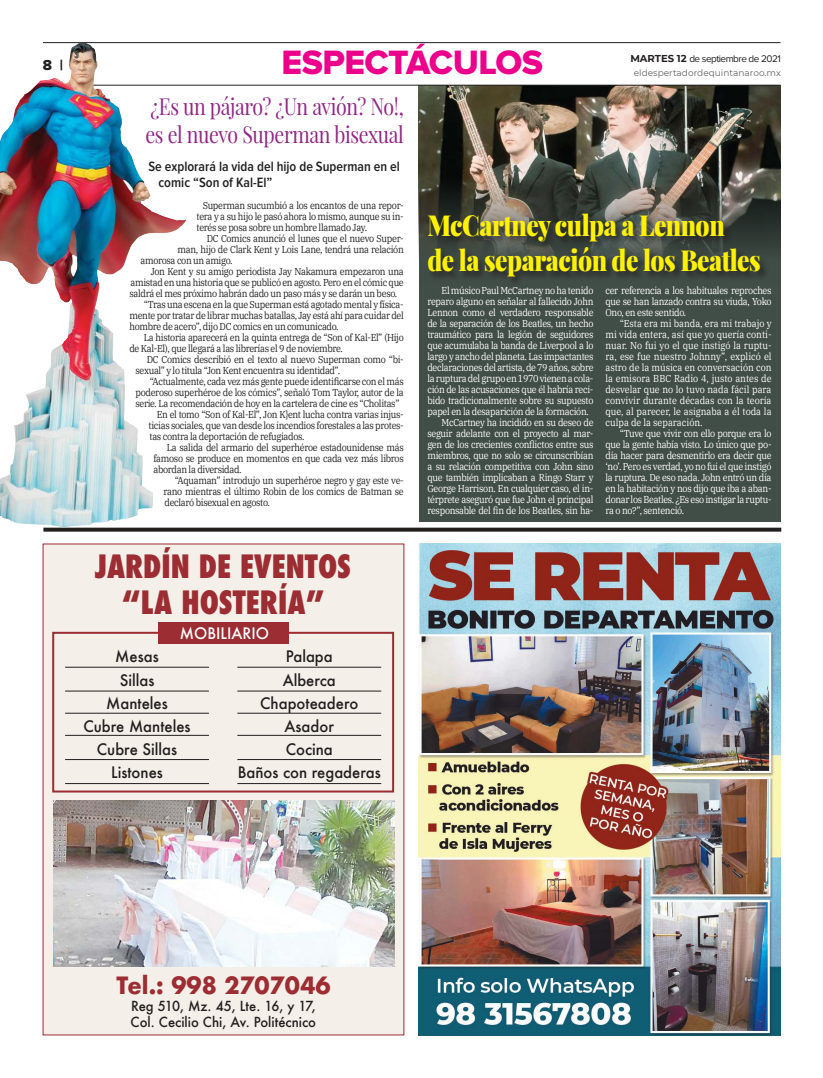
<style>
.page{position:relative;width:823px;height:1078px;background:#fff}
.page>*{position:absolute;margin:0;border:0;box-sizing:border-box;transform-origin:0 0}
.t1{font:35px "Proxima Nova Extrabld";letter-spacing:-.015em;color:#ec008b}
.t2{font:800 condensed 31.2px/36.4px "Futura";color:#9c2d32;text-align:center;scale:.96 1}
.t3{font:900 29px/35px "Playfair Display";letter-spacing:-.02em;color:#fff100;scale:.85 1}
.t4{font:700 23.2px "Futura";color:#9c2d32;scale:.96 1}
.t5{font:23px/28px "Playfair Display";letter-spacing:-.02em;color:#912784;scale:.85 1}
.t6{font:500 15.4px/23.2px "Futura";color:#221f1f;text-align:center;scale:.96 1}
.t7{font:500 15.4px "Futura";color:#fff;scale:.96 1}
.t8{font:15px "Proxima Nova Extrabld";color:#221f1f}
.t9{font:600 14px/16px "Proxima Nova Cond";color:#221f1f}
.t10{font:500 13.5px/15.6px "Futura";color:#221f1f;scale:.96 1}
.t11{font:10px/11px "IBM Plex Serif";letter-spacing:-.035em;color:#fff;text-align:justify;scale:.9 1}
.t12{font:10px/11px "IBM Plex Serif";letter-spacing:-.035em;color:#221f1f;text-align:justify;scale:.9 1}
.t13{font:10px "Proxima Nova";letter-spacing:-.05em;color:#221f1f}
.t14{font:9px "Montserrat";color:#626366}
.s1{font-family:"Montserrat";font-weight:700}
</style>
<div class="page">
<div style="left:418px;top:86px;width:362px;height:436px;background:#414d47"></div>
<img style="left:418px;top:86px;width:362px;height:197px">
<svg style="left:43px;top:527px;width:737px;height:4px;background:#454343"></svg>
<div style="left:43px;top:544px;width:360px;height:490px;background:#f5efe9"></div>
<img style="left:53px;top:800px;width:341px;height:166px">
<div style="left:52px;top:631px;width:342px;height:161px;border:2px solid #9c2d32"></div>
<div style="left:158px;top:622px;width:130px;height:21px;background:#9c2d32"></div>
<hr style="left:65px;top:666px;width:144px;height:1px;background:#221f1f">
<hr style="left:65px;top:690px;width:144px;height:1px;background:#221f1f">
<hr style="left:65px;top:712px;width:144px;height:1px;background:#221f1f">
<hr style="left:65px;top:735px;width:144px;height:1px;background:#221f1f">
<hr style="left:65px;top:759px;width:144px;height:1px;background:#221f1f">
<hr style="left:65px;top:783px;width:144px;height:1px;background:#221f1f">
<hr style="left:237px;top:666px;width:144px;height:1px;background:#221f1f">
<hr style="left:237px;top:690px;width:144px;height:1px;background:#221f1f">
<hr style="left:237px;top:712px;width:144px;height:1px;background:#221f1f">
<hr style="left:237px;top:735px;width:144px;height:1px;background:#221f1f">
<hr style="left:237px;top:759px;width:144px;height:1px;background:#221f1f">
<hr style="left:237px;top:783px;width:144px;height:1px;background:#221f1f">
<img style="left:418px;top:543px;width:362px;height:491px">
<hr style="left:43px;top:85px;width:737px;height:1px;background:#221f1f">
<hr style="left:43px;top:42px;width:737px;height:1px;background:#221f1f">
<div style="left:426px;top:212px;width:343px;height:74px;background:#221f1f;opacity:.75"></div>
<img style="left:0;top:43px;width:186px;height:484px">
<h3 class="t8" style="left:43px;top:56px;width:22px">8 |</h3>
<h1 class="t1" style="left:281px;top:44px;width:263px">ESPECTÁCULOS</h1>
<p class="t13" style="left:630px;top:54px;width:152px"><span class="s1">MARTES 12</span> de septiembre de 2021</p>
<p class="t14" style="left:633px;top:68px;width:148px">eldespertadordequintanaroo.mx</p>
<h3 class="t5" style="left:145px;top:94px;width:305px">¿Es un pájaro? ¿Un avión? No!, es el nuevo Superman bisexual</h3>
<h3 class="t9" style="left:158px;top:158px;width:243px;text-indent:-10px">Se explorará la vida del hijo de Superman en el comic “Son of Kal-El”</h3>
<p class="t12" style="left:196px;top:199px;width:231px;text-indent:6px">Superman sucumbió a los encantos de una repor&shy;tera y a su hijo le pasó ahora lo mismo, aunque su in&shy;terés se posa sobre un hombre llamado Jay.</p>
<p class="t12" style="left:206px;top:232px;width:220px">DC Comics anunció el lunes que el nuevo Super-</p>
<p class="t12" style="left:177px;top:243px;width:253px">man, hijo de Clark Kent y Lois Lane, tendrá una relación</p>
<p class="t12" style="left:140px;top:254px;width:104px">amorosa con un amigo.</p>
<p class="t12" style="left:151px;top:265px;width:282px">Jon Kent y su amigo periodista Jay Nakamura empezaron una</p>
<p class="t12" style="left:130px;top:276px;width:305px">amistad en una historia que se publicó en agosto. Pero en el cómic que</p>
<p class="t12" style="left:129px;top:287px;width:299px">saldrá el mes próximo habrán dado un paso más y se darán un beso.</p>
<p class="t12" style="left:144px;top:298px;width:290px">“Tras una escena en la que Superman está agotado mental y física-</p>
<p class="t12" style="left:129px;top:309px;width:306px">mente por tratar de librar muchas batallas, Jay está ahí para cuidar del</p>
<p class="t12" style="left:129px;top:320px;width:234px">hombre de acero”, dijo DC comics en un comunicado.</p>
<p class="t12" style="left:144px;top:331px;width:290px">La historia aparecerá en la quinta entrega de “Son of Kal-El” (Hijo</p>
<p class="t12" style="left:129px;top:342px;width:239px">de Kal-El), que llegará a las librerías el 9 de noviembre.</p>
<p class="t12" style="left:147px;top:353px;width:287px">DC Comics describió en el texto al nuevo Superman como “bi-</p>
<p class="t12" style="left:135px;top:364px;width:229px">sexual” y lo titula “Jon Kent encuentra su identidad”.</p>
<p class="t12" style="left:150px;top:375px;width:284px">“Actualmente, cada vez más gente puede identificarse con el más</p>
<p class="t12" style="left:135px;top:386px;width:299px">poderoso superhéroe de los cómics”, señaló Tom Taylor, autor de la</p>
<p class="t12" style="left:135px;top:397px;width:295px">serie. La recomendación de hoy en la cartelera de cine es “Cholitas”</p>
<p class="t12" style="left:157px;top:408px;width:276px">En el tomo “Son of Kal-El”, Jon K}ent lucha contra varias injus-</p>
<p class="t12" style="left:148px;top:419px;width:285px">ticias sociales, que van desde los incendios forestales a las protes-</p>
<p class="t12" style="left:149px;top:430px;width:173px">tas contra la deportación de refugiados.</p>
<p class="t12" style="left:167px;top:441px;width:265px">La salida del armario del superhéroe estadounidense más</p>
<p class="t12" style="left:153px;top:452px;width:279px">famoso se produce en momentos en que cada vez más libros</p>
<p class="t12" style="left:153px;top:463px;width:99px">abordan la diversidad.</p>
<p class="t12" style="left:175px;top:474px;width:256px">“Aquaman” introdujo un superhéroe negro y gay este ve-</p>
<p class="t12" style="left:163px;top:485px;width:268px">rano mientras el último Robin de los comics de Batman se</p>
<p class="t12" style="left:164px;top:496px;width:119px">declaró bisexual en agosto.</p>
<h2 class="t2" style="left:95px;top:549px;width:268px">JARDÍN DE EVENTOS “LA HOSTERÍA”</h2>
<h3 class="t7" style="left:180px;top:626px;width:94px">MoBiLiARio</h3>
<h3 class="t6" style="left:83px;top:646px;width:113px">Mesas<br>Sillas<br>Manteles<br>Cubre Manteles<br>Cubre Sillas<br>Listones</h3>
<h3 class="t6" style="left:237px;top:646px;width:150px">Palapa<br>Alberca<br>Chapoteadero<br>Asador<br>Cocina<br>Baños con regaderas</h3>
<h3 class="t3" style="left:427px;top:209px;width:393px">McCartney culpa a Lennon<br>de la separación de los Beatles</h3>
<p class="t11" style="left:441px;top:284px;width:170px">El músico Paul McCartney no ha tenido</p>
<p class="t11" style="left:427px;top:295px;width:186px">reparo alguno en señalar al fallecido John</p>
<p class="t11" style="left:427px;top:306px;width:186px">Lennon como el verdadero responsable</p>
<p class="t11" style="left:427px;top:317px;width:186px">de la separación de los Beatles, un hecho</p>
<p class="t11" style="left:427px;top:328px;width:186px">traumático para la legión de seguidores</p>
<p class="t11" style="left:427px;top:339px;width:186px">que acumulaba la banda de Liverpool a lo</p>
<p class="t11" style="left:427px;top:350px;width:186px">largo y ancho del planeta. Las impactantes</p>
<p class="t11" style="left:427px;top:361px;width:186px">declaraciones del artista, de 79 años, sobre</p>
<p class="t11" style="left:427px;top:372px;width:186px">la ruptura del grupo en 1970 vienen a cola-</p>
<p class="t11" style="left:427px;top:383px;width:186px">ción de las acusaciones que él habría reci-</p>
<p class="t11" style="left:427px;top:394px;width:186px">bido tradicionalmente sobre su supuesto</p>
<p class="t11" style="left:427px;top:405px;width:181px">papel en la desaparición de la formación.</p>
<p class="t11" style="left:441px;top:416px;width:170px">McCartney ha incidido en su deseo de</p>
<p class="t11" style="left:427px;top:427px;width:186px">seguir adelante con el proyecto al mar-</p>
<p class="t11" style="left:427px;top:437px;width:186px">gen de los crecientes conflictos entre sus</p>
<p class="t11" style="left:427px;top:449px;width:186px">miembros, que no solo se circunscribían</p>
<p class="t11" style="left:427px;top:460px;width:186px">a su relación competitiva con John sino</p>
<p class="t11" style="left:427px;top:471px;width:186px">que también implicaban a Ringo Starr y</p>
<p class="t11" style="left:427px;top:482px;width:186px">George Harrison. En cualquier caso, el in-</p>
<p class="t11" style="left:427px;top:493px;width:186px">térprete aseguró que fue John el principal</p>
<p class="t11" style="left:427px;top:503px;width:186px">responsable del fin de los Beatles, sin ha-</p>
<p class="t11" style="left:605px;top:284px;width:186px">cer referencia a los habituales reproches que se han lanzado contra su viuda, Yoko Ono, en este sentido.</p>
<p class="t11" style="left:605px;top:317px;width:186px;text-indent:14px">“Esta era mi banda, era mi trabajo y mi vida entera, así que yo quería conti&shy;nuar. No fui yo el que instigó la ruptu&shy;ra, ese fue nuestro Johnny”, explicó el astro de la música en conversación con la emisora BBC Radio 4, justo antes de desvelar que no lo tuvo nada fácil para convivir durante décadas con la teoría que, al parecer, le asignaba a él toda la culpa de la separación.</p>
<p class="t11" style="left:605px;top:427px;width:186px;text-indent:14px">“Tuve que vivir con ello porque era lo que la gente había visto. Lo único que po&shy;día hacer para desmentirlo era decir que ‘no’. Pero es verdad, yo no fui el que instigó la ruptura. De eso nada. John entró un día en la habitación y nos dijo que iba a aban&shy;donar los Beatles. ¿Es eso instigar la ruptu&shy;ra o no?”, sentenció.</p>
<h3 class="t4" style="left:116px;top:974px;width:225px">Tel.: 998 2707046</h3>
<h3 class="t10" style="left:131px;top:999px;width:194px">Reg 510, Mz. 45, Lte. 16, y 17,<br>Col. Cecilio Chi, Av. Politécnico</h3>
</div>
